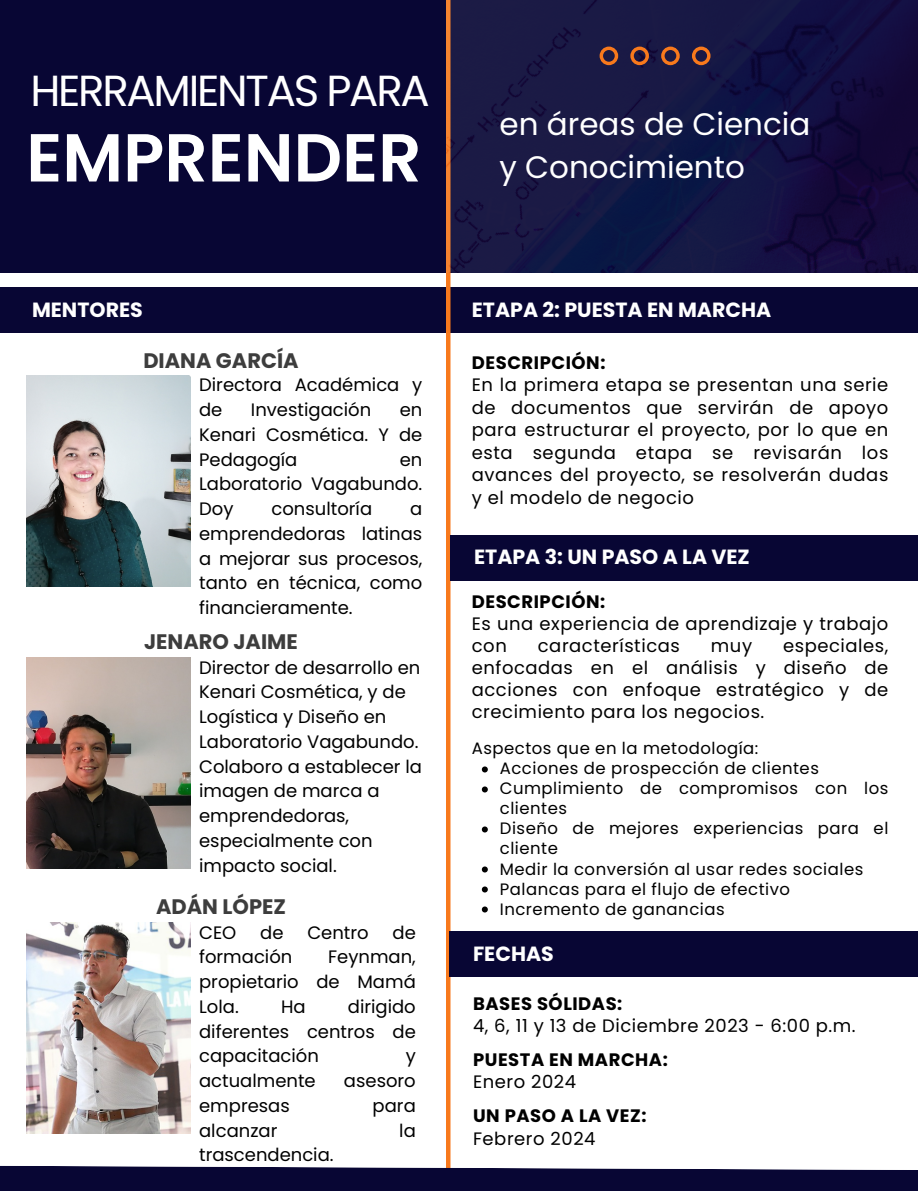
<style>
.page{position:relative;width:918px;height:1191px;background:#fff}
.page>*{position:absolute;margin:0;border:0;box-sizing:border-box;transform-origin:0 0}
.t1{font:600 67.8px "Poppins";color:#fff}
.t2{font:43.5px "Poppins";letter-spacing:-.05em;color:#fff}
.t3{font:31.05px/43.3px "Poppins";color:#fff}
.t4{font:700 21px "Poppins";color:#3d3d3d}
.t5{font:700 20.55px "Poppins";color:#fff}
.t6{font:18px/24.8px "Poppins";color:#000;text-align:justify}
.t7{font:18px/22px "Poppins";letter-spacing:.03em;color:#000}
.t8{font:700 18px "Poppins";letter-spacing:.03em;color:#000}
.t9{font:16.5px/20px "Poppins";letter-spacing:.03em;color:#000}
</style>
<div class="page">
<img style="left:26px;top:375px;width:164px;height:211px">
<div style="left:448px;top:287px;width:470px;height:46px;background:#080634"></div>
<div style="left:0;top:0;width:918px;height:272px;background:#080634"></div>
<div style="left:446px;top:0;width:5px;height:1189px;background:#f8791c"></div>
<svg style="left:0;top:1165px;width:918px;height:25px;background:#25234c"></svg>
<img style="left:446px;top:0;width:472px;height:272px">
<svg style="left:600px;top:47px;width:111px;height:18px;background:#603636"></svg>
<div style="left:451px;top:534px;width:467px;height:46px;background:#080634"></div>
<div style="left:449px;top:931px;width:469px;height:46px;background:#080634"></div>
<img style="left:26px;top:657px;width:164px;height:211px">
<img style="left:26px;top:922px;width:164px;height:211px">
<div style="left:0;top:287px;width:446px;height:46px;background:#080634"></div>
<svg style="left:482px;top:766px;width:6px;height:6px"></svg>
<svg style="left:482px;top:786px;width:6px;height:6px"></svg>
<svg style="left:482px;top:826px;width:6px;height:6px"></svg>
<svg style="left:482px;top:866px;width:6px;height:6px"></svg>
<svg style="left:482px;top:886px;width:6px;height:6px"></svg>
<svg style="left:482px;top:906px;width:6px;height:6px"></svg>
<p class="t2" style="left:30px;top:60px;width:401px">HERRAMIENTAS PARA</p>
<p class="t1" style="left:26px;top:110px;width:397px">EMPRENDER</p>
<p class="t3" style="left:500px;top:102px;width:312px">en áreas de Ciencia y Conocimiento</p>
<p class="t5" style="left:32px;top:295px;width:112px">MENTORES</p>
<p class="t4" style="left:143px;top:345px;width:157px">DIANA GARCÍA</p>
<p class="t6" style="left:199px;top:372px;width:225px">Directora Académica y de</p>
<p class="t6" style="left:251px;top:397px;width:122px">Investigación</p>
<p class="t6" style="left:199px;top:397px;width:225px;text-indent:201px">en Kenari Cosmética. Y de Pedagogía</p>
<p class="t6" style="left:199px;top:447px;width:225px;text-indent:201px">en Laboratorio Vagabundo.<br>Doy</p>
<p class="t6" style="left:272px;top:496px;width:102px">consultoría</p>
<p class="t6" style="left:199px;top:496px;width:225px;text-indent:211px">a emprendedoras latinas a mejorar sus procesos, tanto en técnica, como financieramente.</p>
<p class="t4" style="left:144px;top:627px;width:155px">JENARO JAIME</p>
<p class="t6" style="left:199px;top:655px;width:224px;text-align:left">Director de desarrollo en<br>Kenari Cosmética, y de<br>Logística y Diseño en<br>Laboratorio Vagabundo.<br>Colaboro a establecer la imagen de marca a emprendedoras, especialmente con impacto social.</p>
<p class="t4" style="left:156px;top:892px;width:131px">ADÁN LÓPEZ</p>
<p class="t6" style="left:199px;top:919px;width:39px">CEO</p>
<p class="t6" style="left:260px;top:919px;width:25px">de</p>
<p class="t6" style="left:307px;top:919px;width:63px">Centro</p>
<p class="t6" style="left:393px;top:919px;width:25px">de</p>
<p class="t6" style="left:199px;top:944px;width:95px">formación</p>
<p class="t6" style="left:199px;top:944px;width:218px;text-indent:129px">Feynman, propietario de Mamá Lola.</p>
<p class="t6" style="left:199px;top:994px;width:218px;text-indent:149px">dirigido diferentes centros de capacitación</p>
<p class="t6" style="left:281px;top:994px;width:26px">Ha</p>
<p class="t6" style="left:406px;top:1043px;width:12px">y</p>
<p class="t6" style="left:199px;top:1068px;width:118px">actualmente</p>
<p class="t6" style="left:344px;top:1068px;width:73px">asesoro</p>
<p class="t6" style="left:199px;top:1092px;width:92px">empresas</p>
<p class="t6" style="left:373px;top:1092px;width:45px">para</p>
<p class="t6" style="left:199px;top:1117px;width:80px">alcanzar</p>
<p class="t6" style="left:399px;top:1117px;width:18px">la</p>
<p class="t6" style="left:199px;top:1142px;width:136px">trascendencia.</p>
<p class="t5" style="left:472px;top:295px;width:301px">ETAPA 2: PUESTA EN MARCHA</p>
<p class="t8" style="left:472px;top:350px;width:135px">DESCRIPCIÓN:</p>
<p class="t6" style="left:472px;top:374px;width:418px;line-height:22.5px">En la primera etapa se presentan una serie de documentos que servirán de apoyo para estructurar el proyecto, por lo que en esta segunda etapa se revisarán los avances del proyecto, se resolverán dudas y el modelo de negocio</p>
<p class="t5" style="left:474px;top:542px;width:277px">ETAPA 3: UN PASO A LA VEZ</p>
<p class="t8" style="left:472px;top:589px;width:135px">DESCRIPCIÓN:</p>
<p class="t7" style="left:472px;top:613px;width:418px">Es una experiencia de aprendizaje y trabajo con</p>
<p class="t7" style="left:538px;top:635px;width:144px">características</p>
<p class="t6" style="left:711px;top:633px;width:43px">muy</p>
<p class="t6" style="left:472px;top:635px;width:418px;line-height:22px;text-indent:311px">especiales, enfocadas en el análisis y diseño de acciones con enfoque estratégico y de crecimiento para los negocios.</p>
<p class="t9" style="left:472px;top:738px;width:288px">Aspectos que en la metodología:</p>
<p class="t9" style="left:500px;top:758px;width:321px">Acciones de prospección de clientes</p>
<p class="t9" style="left:500px;top:778px;width:390px">Cumplimiento de compromisos con los clientes</p>
<p class="t9" style="left:500px;top:818px;width:390px">Diseño de mejores experiencias para el cliente</p>
<p class="t9" style="left:500px;top:858px;width:365px">Medir la conversión al usar redes sociales</p>
<p class="t9" style="left:500px;top:878px;width:292px">Palancas para el flujo de efectivo</p>
<p class="t9" style="left:500px;top:898px;width:226px">Incremento de ganancias</p>
<p class="t5" style="left:473px;top:939px;width:82px">FECHAS</p>
<p class="t8" style="left:473px;top:990px;width:151px">BASES SÓLIDAS:</p>
<p class="t7" style="left:473px;top:1014px;width:384px">4, 6, 11 y 13 de Diciembre 2023 - 6:00 p.m.</p>
<p class="t8" style="left:473px;top:1046px;width:196px">PUESTA EN MARCHA:</p>
<p class="t7" style="left:473px;top:1070px;width:105px">Enero 2024</p>
<p class="t8" style="left:473px;top:1103px;width:175px">UN PASO A LA VEZ:</p>
<p class="t7" style="left:473px;top:1127px;width:124px">Febrero 2024</p>
</div>
